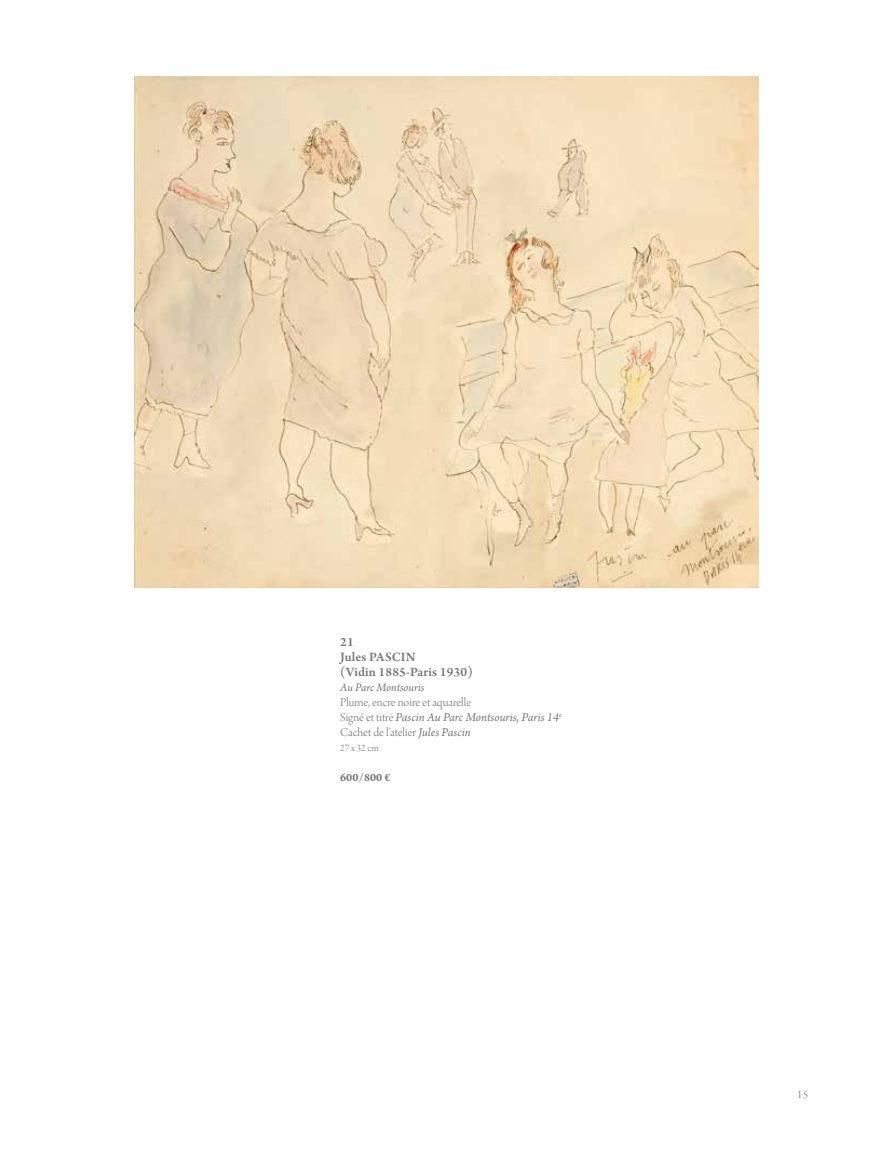
<style>
.page{position:relative;width:893px;height:1149px;background:#fff}
.page>*{position:absolute;margin:0;border:0;box-sizing:border-box;transform-origin:0 0}
.t1{font:600 13.5px/15px "Arno Pro";letter-spacing:.01em;color:#78777b}
.t2{font:12.75px "Arno Pro Light Display";color:#78777b}
.t3{font:italic 12.75px "Arno Pro";letter-spacing:-.005em;color:#78777b}
.t4{font:italic 12px "Arno Pro";letter-spacing:-.005em;color:#78777b}
.t5{font:700 12px "Arno Pro";color:#78777b}
.t6{font:12px "Arno Pro Light Display";color:#77777a}
.t7{font:10.5px "Arno Pro Light Display";color:#78777b}
.s1{font-family:"Arno Pro Light Display";font-style:normal}
.s2{font-family:"Arno Pro";font-style:italic}
</style>
<div class="page">
<img style="left:134px;top:77px;width:625px;height:510px">
<p class="t1" style="left:340px;top:635px;width:134px">21<br>Jules PASCIN<br>(Vidin 1885-Paris 1930)</p>
<p class="t4" style="left:340px;top:680px;width:86px">Au Parc Montsouris</p>
<p class="t2" style="left:340px;top:695px;width:133px">Plume, encre noire et aquarelle</p>
<p class="t3" style="left:340px;top:709px;width:223px"><span class="s1">Signé et titré</span> Pascin Au Parc Montsouris, Paris 14<sup>e</sup></p>
<p class="t2" style="left:340px;top:725px;width:132px">Cachet de l’atelier <span class="s2">Jules Pascin</span></p>
<p class="t7" style="left:340px;top:742px;width:40px">27 x 32 cm</p>
<p class="t5" style="left:340px;top:770px;width:52px">600/800 €</p>
<p class="t6" style="left:797px;top:1087px;width:12px">15</p>
</div>
